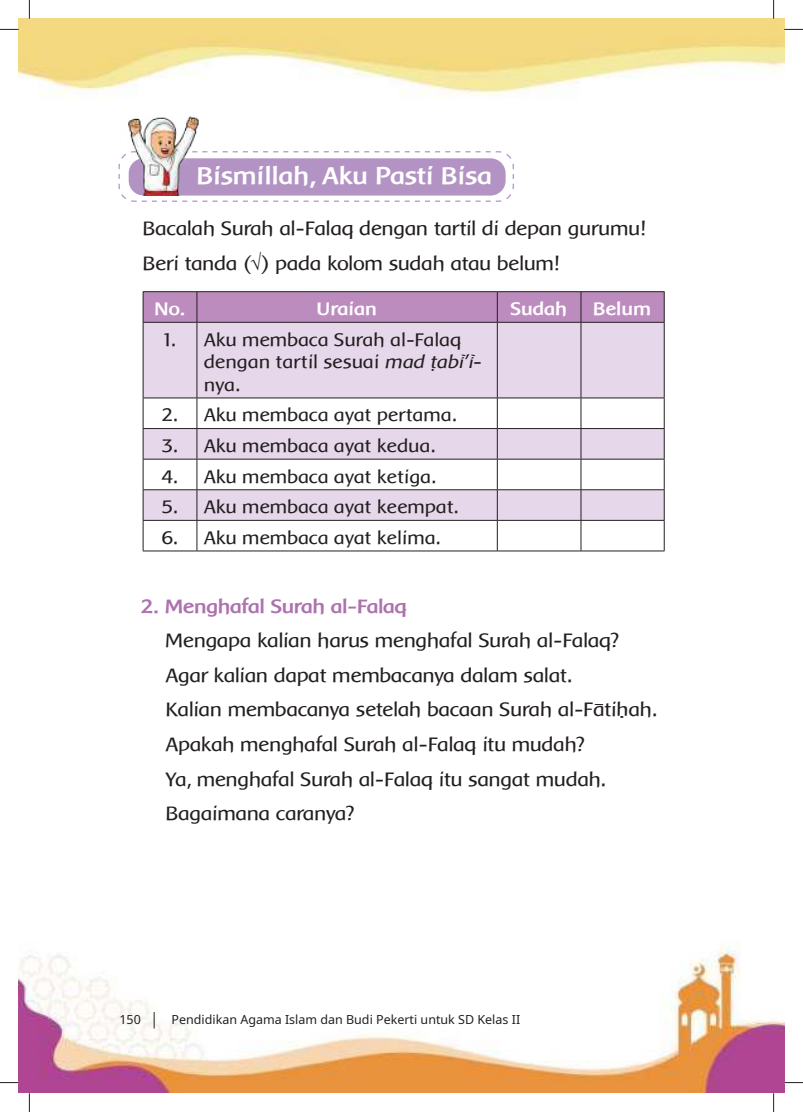
<style>
.page{position:relative;width:803px;height:1112px;background:#fff}
.page>*{position:absolute;margin:0;border:0;box-sizing:border-box;transform-origin:0 0}
.t1{font:700 25px "Baar Metanoia";color:#fff}
.t2{font:20px/34.6px "Baar Metanoia";letter-spacing:-.02em;color:#231f20}
.t3{font:700 20px "Baar Metanoia";letter-spacing:-.02em;color:#ae71af}
.t4{font:18.75px/22.5px "Baar Metanoia";color:#231f20}
.t5{font:700 18.75px "Baar Metanoia";color:#fff}
.t6{font:12.5px "Noto Sans";color:#231f20}
.s1{font-family:"Times New Roman"}
.s2{font-style:italic}
</style>
<div class="page">
<img style="left:19px;top:19px;width:765px;height:1073px">
<svg style="left:154px;top:1011px;width:1px;height:17px"></svg>
<svg style="left:144px;top:292px;width:520px;height:30px;background:#ba8abc"></svg>
<svg style="left:144px;top:323px;width:520px;height:135px;fill:#e6d7ea"></svg>
<svg style="left:144px;top:459px;width:520px;height:91px"></svg>
<hr style="left:197px;top:292px;width:1px;height:30px;background:#231f20">
<hr style="left:497px;top:292px;width:1px;height:30px;background:#231f20">
<hr style="left:581px;top:292px;width:1px;height:30px;background:#231f20">
<hr style="left:143px;top:322px;width:54px;height:1px;background:#231f20">
<hr style="left:197px;top:322px;width:300px;height:1px;background:#231f20">
<hr style="left:197px;top:322px;width:1px;height:75px;background:#231f20">
<hr style="left:497px;top:322px;width:84px;height:1px;background:#231f20">
<hr style="left:497px;top:322px;width:1px;height:75px;background:#231f20">
<hr style="left:581px;top:322px;width:83px;height:1px;background:#231f20">
<hr style="left:581px;top:322px;width:1px;height:75px;background:#231f20">
<hr style="left:143px;top:397px;width:54px;height:1px;background:#231f20">
<hr style="left:197px;top:397px;width:300px;height:1px;background:#231f20">
<hr style="left:197px;top:398px;width:1px;height:30px;background:#231f20">
<hr style="left:497px;top:397px;width:84px;height:1px;background:#231f20">
<hr style="left:497px;top:398px;width:1px;height:30px;background:#231f20">
<hr style="left:581px;top:397px;width:83px;height:1px;background:#231f20">
<hr style="left:581px;top:398px;width:1px;height:30px;background:#231f20">
<hr style="left:143px;top:428px;width:54px;height:1px;background:#231f20">
<hr style="left:197px;top:428px;width:300px;height:1px;background:#231f20">
<svg style="left:197px;top:429px;width:1px;height:29px"></svg>
<hr style="left:497px;top:428px;width:84px;height:1px;background:#231f20">
<svg style="left:497px;top:429px;width:1px;height:29px"></svg>
<hr style="left:581px;top:428px;width:83px;height:1px;background:#231f20">
<svg style="left:581px;top:429px;width:1px;height:29px"></svg>
<hr style="left:143px;top:458px;width:54px;height:1px;background:#231f20">
<hr style="left:197px;top:458px;width:300px;height:1px;background:#231f20">
<hr style="left:197px;top:459px;width:1px;height:30px;background:#231f20">
<hr style="left:497px;top:458px;width:84px;height:1px;background:#231f20">
<hr style="left:497px;top:459px;width:1px;height:30px;background:#231f20">
<hr style="left:581px;top:458px;width:83px;height:1px;background:#231f20">
<hr style="left:581px;top:459px;width:1px;height:30px;background:#231f20">
<hr style="left:143px;top:489px;width:54px;height:1px;background:#231f20">
<hr style="left:197px;top:489px;width:300px;height:1px;background:#231f20">
<hr style="left:197px;top:490px;width:1px;height:30px;background:#231f20">
<hr style="left:497px;top:489px;width:84px;height:1px;background:#231f20">
<hr style="left:497px;top:490px;width:1px;height:30px;background:#231f20">
<hr style="left:581px;top:489px;width:83px;height:1px;background:#231f20">
<hr style="left:581px;top:490px;width:1px;height:30px;background:#231f20">
<hr style="left:143px;top:520px;width:54px;height:1px;background:#231f20">
<hr style="left:197px;top:520px;width:300px;height:1px;background:#231f20">
<hr style="left:197px;top:520px;width:1px;height:30px;background:#231f20">
<hr style="left:497px;top:520px;width:84px;height:1px;background:#231f20">
<hr style="left:497px;top:520px;width:1px;height:30px;background:#231f20">
<hr style="left:581px;top:520px;width:83px;height:1px;background:#231f20">
<hr style="left:581px;top:520px;width:1px;height:30px;background:#231f20">
<hr style="left:143px;top:291px;width:54px;height:1px;background:#231f20">
<hr style="left:143px;top:292px;width:1px;height:30px;background:#231f20">
<hr style="left:197px;top:291px;width:300px;height:1px;background:#231f20">
<hr style="left:497px;top:291px;width:84px;height:1px;background:#231f20">
<hr style="left:581px;top:291px;width:83px;height:1px;background:#231f20">
<hr style="left:664px;top:292px;width:1px;height:30px;background:#231f20">
<hr style="left:664px;top:322px;width:1px;height:75px;background:#231f20">
<hr style="left:143px;top:322px;width:1px;height:75px;background:#231f20">
<hr style="left:143px;top:398px;width:1px;height:30px;background:#231f20">
<hr style="left:664px;top:398px;width:1px;height:30px;background:#231f20">
<svg style="left:664px;top:429px;width:1px;height:29px"></svg>
<svg style="left:143px;top:429px;width:1px;height:29px"></svg>
<hr style="left:143px;top:459px;width:1px;height:30px;background:#231f20">
<hr style="left:664px;top:459px;width:1px;height:30px;background:#231f20">
<hr style="left:664px;top:490px;width:1px;height:30px;background:#231f20">
<hr style="left:143px;top:490px;width:1px;height:30px;background:#231f20">
<hr style="left:143px;top:520px;width:1px;height:30px;background:#231f20">
<hr style="left:143px;top:550px;width:54px;height:1px;background:#231f20">
<hr style="left:197px;top:550px;width:300px;height:1px;background:#231f20">
<hr style="left:497px;top:550px;width:84px;height:1px;background:#231f20">
<hr style="left:581px;top:550px;width:83px;height:1px;background:#231f20">
<hr style="left:664px;top:520px;width:1px;height:30px;background:#231f20">
<svg style="left:118px;top:150px;width:396px;height:52px"></svg>
<div style="left:129px;top:158px;width:377px;height:37px;background:#b393c4;border-radius:15px"></div>
<img style="left:119px;top:116px;width:79px;height:80px">
<svg style="left:0;top:29px;width:19px;height:1px"></svg>
<svg style="left:784px;top:29px;width:19px;height:1px"></svg>
<svg style="left:0;top:1081px;width:19px;height:2px"></svg>
<svg style="left:784px;top:1081px;width:19px;height:2px"></svg>
<svg style="left:29px;top:0;width:1px;height:19px"></svg>
<svg style="left:29px;top:1092px;width:1px;height:19px"></svg>
<svg style="left:773px;top:0;width:1px;height:19px"></svg>
<svg style="left:773px;top:1092px;width:1px;height:19px"></svg>
<p class="t1" style="left:197px;top:162px;width:297px">Bismillah, Aku Pasti Bisa</p>
<p class="t2" style="left:143px;top:211px;width:505px">Bacalah Surah al-Falaq dengan tartil di depan gurumu!<br>Beri tanda (<span class="s1">√</span>) pada kolom sudah atau belum!</p>
<p class="t5" style="left:155px;top:299px;width:32px">No.</p>
<p class="t5" style="left:317px;top:299px;width:62px">Uraian</p>
<p class="t5" style="left:511px;top:299px;width:58px">Sudah</p>
<p class="t5" style="left:594px;top:299px;width:59px">Belum</p>
<p class="t4" style="left:204px;top:328px;width:279px;text-indent:-40px">1. Aku membaca Surah al-Falaq dengan tartil sesuai <span class="s2">mad |ab&gt;’&gt;</span>- nya.</p>
<p class="t4" style="left:162px;top:404px;width:297px">2. Aku membaca ayat pertama.</p>
<p class="t4" style="left:162px;top:434px;width:276px">3. Aku membaca ayat kedua.</p>
<p class="t4" style="left:162px;top:465px;width:276px">4. Aku membaca ayat ketiga.</p>
<p class="t4" style="left:162px;top:495px;width:299px">5. Aku membaca ayat keempat.</p>
<p class="t4" style="left:162px;top:526px;width:281px">6. Aku membaca ayat kelima.</p>
<p class="t3" style="left:141px;top:595px;width:268px">2. Menghafal Surah al-Falaq</p>
<p class="t2" style="left:166px;top:623px;width:493px">Mengapa kalian harus menghafal Surah al-Falaq?<br>Agar kalian dapat membacanya dalam salat.<br>Kalian membacanya setelah bacaan Surah al-F&lt;ti[ah.<br>Apakah menghafal Surah al-Falaq itu mudah?<br>Ya, menghafal Surah al-Falaq itu sangat mudah.<br>Bagaimana caranya?</p>
<p class="t6" style="left:119px;top:1013px;width:23px">150</p>
<p class="t6" style="left:172px;top:1013px;width:350px">Pendidikan Agama Islam dan Budi Pekerti untuk SD Kelas II</p>
</div>
